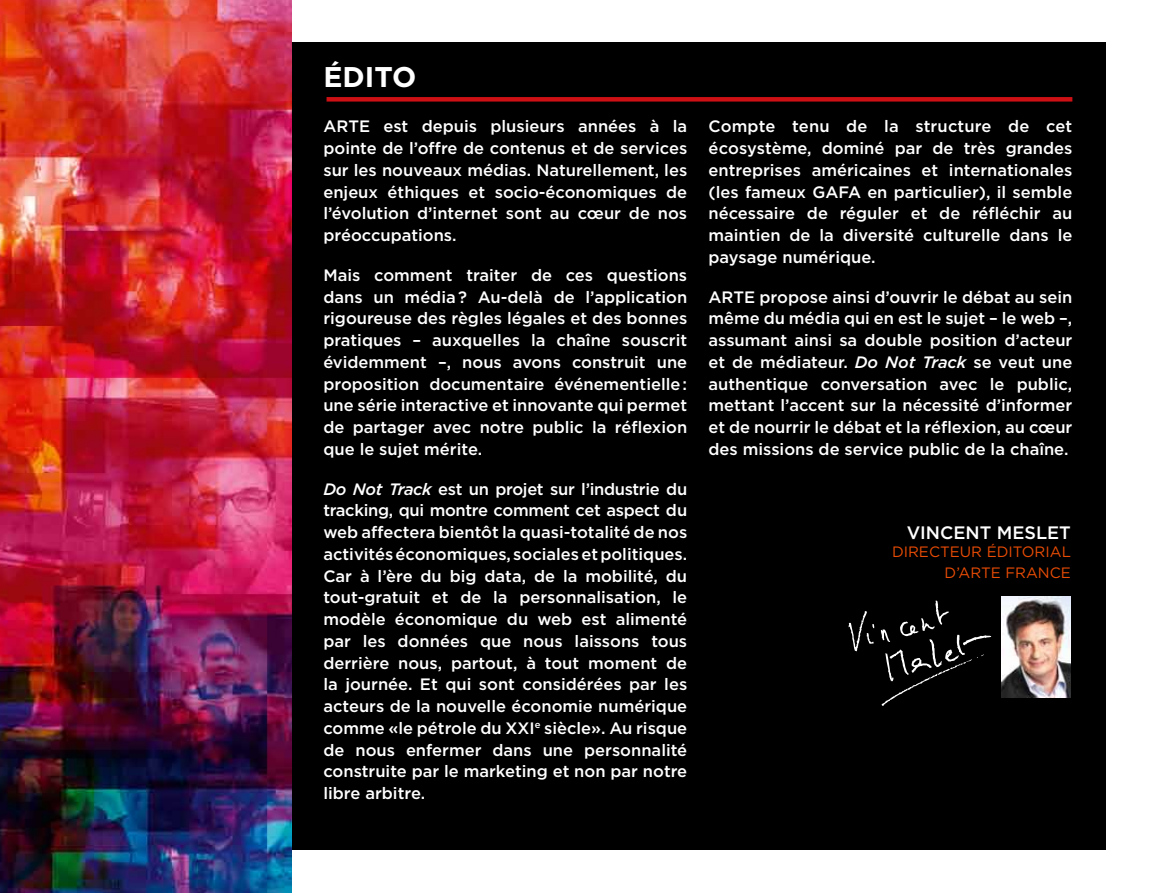
<style>
.page{position:relative;width:1149px;height:893px;background:#fff}
.page>*{position:absolute;margin:0;border:0;box-sizing:border-box;transform-origin:0 0}
.t1{font:700 28.5px "Gotham";color:#fff}
.t2{font:500 18px "Gotham";color:#fff}
.t3{font:500 16.5px/21.8px "Gotham";color:#fff;text-align:justify}
.t4{font:15px/21.6px "Gotham";color:#e94c05}
.s1{font-style:italic}
</style>
<div class="page">
<div style="left:43px;top:43px;width:1063px;height:807px;background:#000"></div>
<img style="left:0;top:0;width:291px;height:893px">
<div style="left:326px;top:97px;width:745px;height:5px;background:#cd1013"></div>
<img style="left:1001px;top:596px;width:69px;height:102px">
<svg style="left:848px;top:611px;width:26px;height:40px"></svg>
<svg style="left:880px;top:600px;width:110px;height:106px"></svg>
<h1 class="t1" style="left:323px;top:58px;width:94px">édito</h1>
<p class="t3" style="left:323px;top:115px;width:365px">ARTE est depuis plusieurs années à la pointe de l’offre de contenus et de services sur les nouveaux médias. Naturellement, les enjeux éthiques et socio-économiques de l’évolution d’internet sont au cœur de nos préoccupations.</p>
<p class="t3" style="left:323px;top:264px;width:365px">Mais comment traiter de ces questions dans un média ? Au-delà de l’application rigoureuse des règles légales et des bonnes pratiques – auxquelles la chaîne souscrit évidemment –, nous avons construit une proposition documentaire événementielle : une série interactive et innovante qui permet de partager avec notre public la réflexion que le sujet mérite.</p>
<p class="t3" style="left:323px;top:478px;width:365px"><span class="s1">Do Not Track</span> est un projet sur l’industrie du tracking, qui montre comment cet aspect du web affectera bientôt la quasi-totalité de nos activités économiques, sociales et politiques.<br>Car à l’ère du big data, de la mobilité, du tout-gratuit et de la personnalisation, le modèle économique du web est alimenté par les données que nous laissons tous derrière nous, partout, à tout moment de la journée. Et qui sont considérées par les acteurs de la nouvelle économie numérique comme «le pétrole du XXI<sup>e</sup> siècle». Au risque de nous enfermer dans une personnalité construite par le marketing et non par notre libre arbitre.</p>
<p class="t3" style="left:708px;top:115px;width:365px">Compte tenu de la structure de cet écosystème, dominé par de très grandes entreprises américaines et internationales (les fameux GAFA en particulier), il semble nécessaire de réguler et de réfléchir au maintien de la diversité culturelle dans le paysage numérique.</p>
<p class="t3" style="left:708px;top:286px;width:365px">ARTE propose ainsi d’ouvrir le débat au sein même du média qui en est le sujet – le web –, assumant ainsi sa double position d’acteur et de médiateur. <span class="s1">Do Not Track</span> se veut une authentique conversation avec le public, mettant l’accent sur la nécessité d’informer et de nourrir le débat et la réflexion, au cœur des missions de service public de la chaîne.</p>
<p class="t2" style="left:906px;top:521px;width:26px">Vincent</p>
<p class="t2" style="left:996px;top:521px;width:63px">Meslet</p>
<p class="t4" style="left:944px;top:540px;width:128px;text-indent:-53px">DIRECTEU R ÉDITORIAL<br>D’ARTE</p>
<p class="t4" style="left:1005px;top:562px;width:67px">FRANCE</p>
</div>
